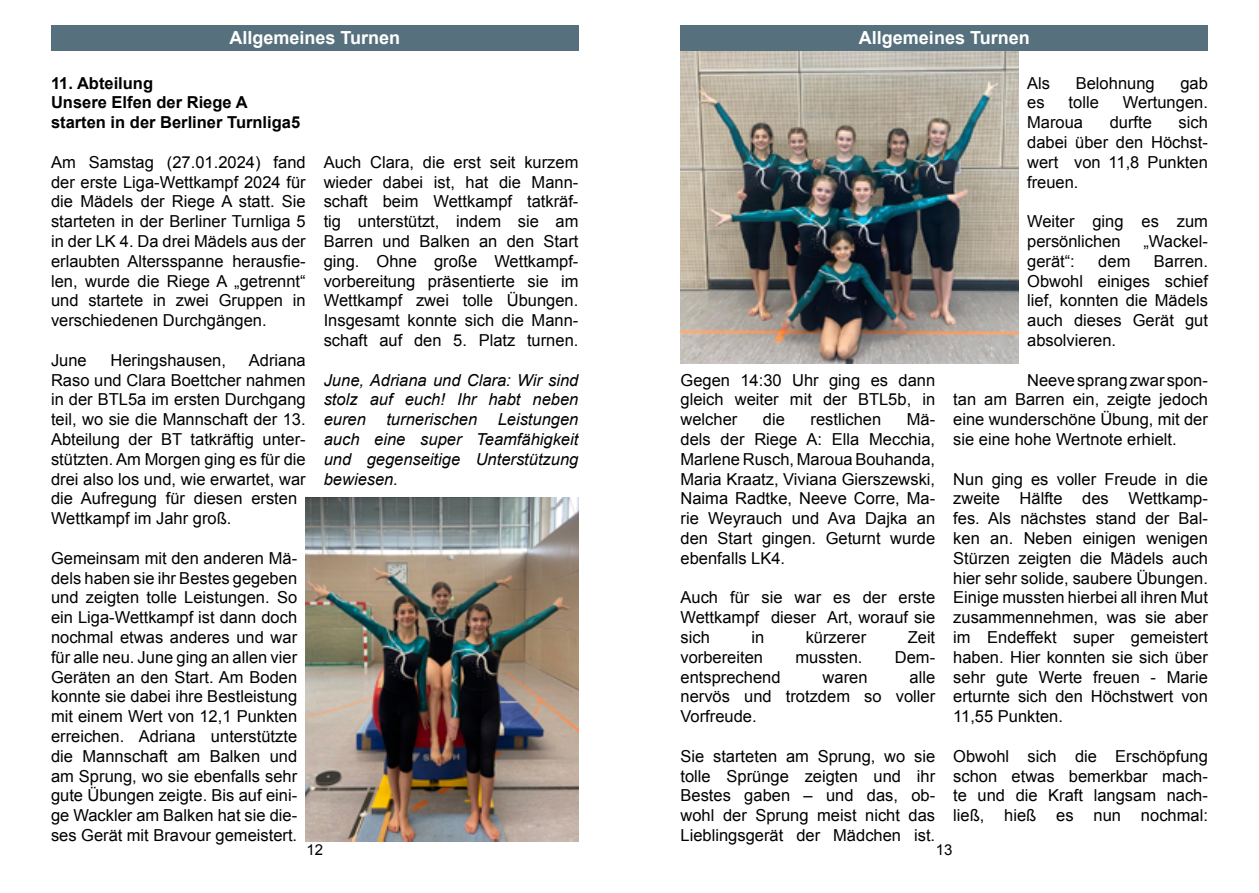
<style>
.page{position:relative;width:1259px;height:893px;background:#fff}
.page>*{position:absolute;margin:0;border:0;box-sizing:border-box;transform-origin:0 0}
.t1{font:700 18px "Arial";color:#fff}
.t2{font:16.5px/19.8px "Arial";color:#000;text-align:justify}
.t3{font:italic 16.5px/19.8px "Arial";color:#000;text-align:justify}
.t4{font:700 16.5px/19.8px "Arial";color:#000}
.t5{font:15px "Arial";color:#000}
</style>
<div class="page">
<div style="left:51px;top:26px;width:527px;height:25px;background:#56717d"></div>
<div style="left:680px;top:26px;width:527px;height:25px;background:#56717d"></div>
<img style="left:306px;top:497px;width:272px;height:345px">
<img style="left:680px;top:51px;width:338px;height:313px">
<p class="t1" style="left:229px;top:26px;width:172px">Allgemeines Turnen</p>
<p class="t4" style="left:51px;top:73px;width:251px">11. Abteilung<br>Unsere Elfen der Riege A starten in der Berliner Turnliga5</p>
<p class="t2" style="left:51px;top:152px;width:256px">Am Samstag (27.01.2024) fand der erste Liga-Wettkampf 2024 für die Mädels der Riege A statt. Sie starteten in der Berliner Turnliga 5 in der LK 4. Da drei Mädels aus der erlaubten Altersspanne herausfie&shy;len, wurde die Riege A „getrennt“ und startete in zwei Gruppen in verschiedenen Durchgängen.</p>
<p class="t2" style="left:51px;top:350px;width:37px">June</p>
<p class="t2" style="left:110px;top:350px;width:117px">Heringshausen,</p>
<p class="t2" style="left:324px;top:152px;width:256px">Auch Clara, die erst seit kurzem wieder dabei ist, hat die Mann&shy;schaft beim Wettkampf tatkräf&shy;tig unterstützt, indem sie am Barren und Balken an den Start ging. Ohne große Wettkampf&shy;vorbereitung präsentierte sie im Wettkampf zwei tolle Übungen.<br>Insgesamt konnte sich die Mann&shy;schaft auf den 5. Platz turnen.</p>
<p class="t3" style="left:324px;top:370px;width:256px">June, Adriana und Clara: Wir sind stolz auf euch! Ihr habt neben euren turnerischen Leistungen auch eine super Teamfähigkeit und gegenseitige Unterstützung bewiesen.</p>
<p class="t2" style="left:51px;top:350px;width:256px;text-align:left;text-indent:198px">Adriana<br>Raso und Clara Boettcher nahmen in der BTL5a im ersten Durchgang teil, wo sie die Mannschaft der 13.<br>Abteilung der BT tatkräftig unter&shy;stützten. Am Morgen ging es für die drei also los und, wie erwartet, war die Aufregung für diesen ersten<br>Wettkampf im Jahr groß.</p>
<p class="t2" style="left:51px;top:548px;width:248px">Gemeinsam mit den anderen Mä&shy;dels haben sie ihr Bestes gegeben und zeigten tolle Leistungen. So ein Liga-Wettkampf ist dann doch nochmal etwas anderes und war für alle neu. June ging an allen vier Geräten an den Start. Am Boden konnte sie dabei ihre Bestleistung mit einem Wert von 12,1 Punkten erreichen. Adriana unterstützte die Mannschaft am Balken und am Sprung, wo sie ebenfalls sehr gute Übungen zeigte. Bis auf eini&shy;ge Wackler am Balken hat sie die&shy;ses Gerät mit Bravour gemeistert.</p>
<p class="t5" style="left:306px;top:840px;width:18px">12</p>
<p class="t1" style="left:859px;top:26px;width:172px">Allgemeines Turnen</p>
<p class="t2" style="left:1027px;top:73px;width:24px">Als</p>
<p class="t2" style="left:1075px;top:73px;width:80px">Belohnung</p>
<p class="t2" style="left:1180px;top:73px;width:29px">gab</p>
<p class="t2" style="left:1027px;top:93px;width:19px">es</p>
<p class="t2" style="left:1068px;top:93px;width:32px">tolle</p>
<p class="t2" style="left:1123px;top:93px;width:86px">Wertungen.</p>
<p class="t2" style="left:1027px;top:113px;width:57px">Maroua</p>
<p class="t2" style="left:1109px;top:113px;width:44px">durfte</p>
<p class="t2" style="left:1027px;top:113px;width:182px;text-indent:151px">sich dabei über den Höchst&shy;wert von 11,8 Punkten freuen.</p>
<p class="t2" style="left:1027px;top:212px;width:182px">Weiter ging es zum persönlichen</p>
<p class="t2" style="left:1143px;top:231px;width:66px">„Wackel-</p>
<p class="t2" style="left:1027px;top:251px;width:49px">gerät“:</p>
<p class="t2" style="left:1098px;top:251px;width:34px">dem</p>
<p class="t2" style="left:1027px;top:251px;width:182px;text-indent:127px">Barren.<br>Obwohl einiges schief lief, konnten die Mädels auch dieses Gerät gut absolvieren.</p>
<p class="t2" style="left:953px;top:370px;width:256px;text-indent:74px">Neeve sprang zwar spon&shy;tan am Barren ein, zeigte jedoch eine wunderschöne Übung, mit der sie eine hohe Wertnote erhielt.</p>
<p class="t2" style="left:953px;top:469px;width:256px">Nun ging es voller Freude in die zweite Hälfte des Wettkamp&shy;fes. Als nächstes stand der Bal&shy;ken an. Neben einigen wenigen Stürzen zeigten die Mädels auch hier sehr solide, saubere Übungen.<br>Einige mussten hierbei all ihren Mut zusammennehmen, was sie aber im Endeffekt super gemeistert haben. Hier konnten sie sich über sehr gute Werte freuen - Marie erturnte sich den Höchstwert von 11,55 Punkten.</p>
<p class="t2" style="left:953px;top:746px;width:256px">Obwohl sich die Erschöpfung schon etwas bemerkbar mach&shy;te und die Kraft langsam nach&shy;ließ, hieß es nun nochmal:</p>
<p class="t2" style="left:680px;top:370px;width:256px">Gegen 14:30 Uhr ging es dann gleich weiter mit der BTL5b, in welcher</p>
<p class="t2" style="left:680px;top:410px;width:256px;text-indent:226px">Mä&shy;dels der Riege A: Ella Mecchia, Marlene Rusch, Maroua Bouhanda, Maria Kraatz, Viviana Gierszewski, Naima Radtke, Neeve Corre, Ma&shy;rie Weyrauch und Ava Dajka an den Start gingen. Geturnt wurde ebenfalls LK4.</p>
<p class="t2" style="left:680px;top:588px;width:256px">Auch für sie war es der erste Wettkampf dieser Art, worauf sie sich</p>
<p class="t2" style="left:763px;top:410px;width:24px">die</p>
<p class="t2" style="left:810px;top:410px;width:72px">restlichen</p>
<p class="t2" style="left:751px;top:627px;width:14px">in</p>
<p class="t2" style="left:805px;top:627px;width:62px">kürzerer</p>
<p class="t2" style="left:907px;top:627px;width:29px">Zeit</p>
<p class="t2" style="left:680px;top:647px;width:84px">vorbereiten</p>
<p class="t2" style="left:795px;top:647px;width:68px">mussten.</p>
<p class="t2" style="left:895px;top:647px;width:42px">Dem-</p>
<p class="t2" style="left:680px;top:667px;width:101px">entsprechend</p>
<p class="t2" style="left:822px;top:667px;width:46px">waren</p>
<p class="t2" style="left:680px;top:667px;width:256px;text-indent:229px">alle nervös und trotzdem so voller Vorfreude.</p>
<p class="t2" style="left:680px;top:746px;width:256px">Sie starteten am Sprung, wo sie tolle Sprünge zeigten und ihr Bestes gaben – und das, ob&shy;wohl der Sprung meist nicht das Lieblingsgerät der Mädchen ist.</p>
<p class="t5" style="left:936px;top:840px;width:18px">13</p>
</div>
